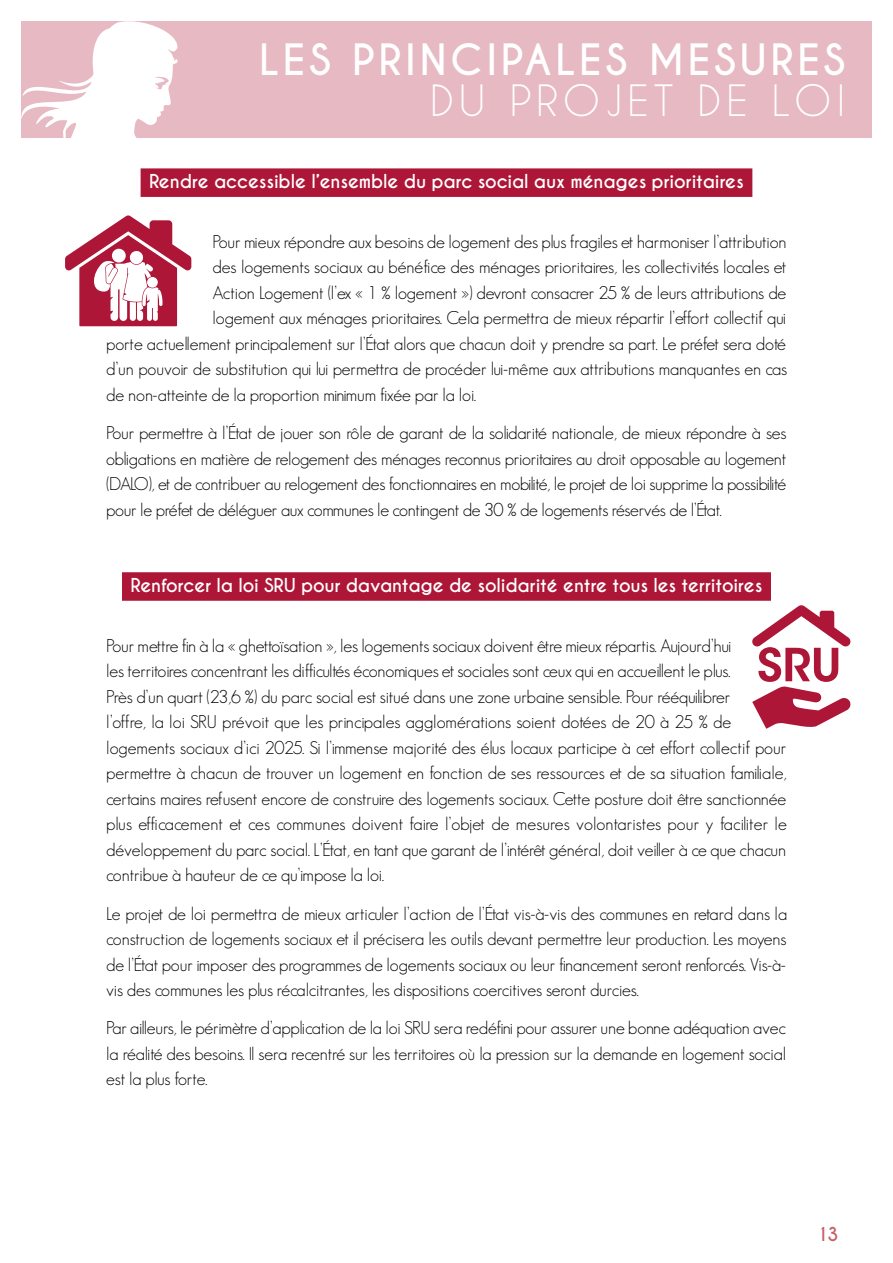
<style>
.page{position:relative;width:893px;height:1263px;background:#fff}
.page>*{position:absolute;margin:0;border:0;box-sizing:border-box;transform-origin:0 0}
.t1{font:700 40.5px "Caviar Dreams";letter-spacing:.09em;color:#fff}
.t2{font:40.5px "Caviar Dreams";letter-spacing:.125em;color:#fff}
.t3{font:300 18px/25.5px "Geosans";letter-spacing:-.01em;color:#000;text-align:justify}
.t4{font:700 18px "Caviar Dreams";letter-spacing:-.01em;color:#fff}
.t5{font:700 18px "Caviar Dreams";color:#c46064}
</style>
<div class="page">
<div style="left:21px;top:21px;width:851px;height:117px;background:#e6b9c3"></div>
<svg style="left:21px;top:21px;width:171px;height:247px;fill:#fff"></svg>
<div style="left:141px;top:168px;width:611px;height:29px;background:#ad1637"></div>
<div style="left:122px;top:572px;width:649px;height:29px;background:#ad1637"></div>
<svg style="left:752px;top:605px;width:99px;height:124px"></svg>
<svg style="left:65px;top:215px;width:126px;height:111px"></svg>
<h1 class="t1" style="left:259px;top:36px;width:588px">Les principales mesures</h1>
<h1 class="t2" style="left:430px;top:76px;width:416px">DU PROJET DE LOI</h1>
<p class="t4" style="left:149px;top:171px;width:596px">Rendre accessible l’ensemble du parc social aux ménages prioritaires</p>
<p class="t3" style="left:213px;top:229px;width:576px">Pour mieux répondre aux besoins de logement des plus fragiles et harmoniser l’attribution</p>
<p class="t3" style="left:213px;top:254px;width:575px">des logements sociaux au bénéfice des ménages prioritaires, les collectivités locales et</p>
<p class="t3" style="left:213px;top:280px;width:575px">Action Logement (l’ex « 1 % logement ») devront consacrer 25 % de leurs attributions de</p>
<p class="t3" style="left:213px;top:305px;width:575px">logement aux ménages prioritaires. Cela permettra de mieux répartir l’effort collectif qui</p>
<p class="t3" style="left:106px;top:331px;width:681px">porte actuellement principalement sur l’État alors que chacun doit y prendre sa part. Le préfet sera doté</p>
<p class="t3" style="left:106px;top:356px;width:682px">d’un pouvoir de substitution qui lui permettra de procéder lui-même aux attributions manquantes en cas</p>
<p class="t3" style="left:106px;top:382px;width:371px">de non-atteinte de la proportion minimum fixée par la loi.</p>
<p class="t3" style="left:106px;top:420px;width:682px">Pour permettre à l’État de jouer son rôle de garant de la solidarité nationale, de mieux répondre à ses obligations en matière de relogement des ménages reconnus prioritaires au droit opposable au logement (DALO), et de contribuer au relogement des fonctionnaires en mobilité, le projet de loi supprime la possibilité pour le préfet de déléguer aux communes le contingent de 30 % de logements réservés de l’État.</p>
<p class="t4" style="left:131px;top:575px;width:633px">Renforcer la loi SRU pour davantage de solidarité entre tous les territoires</p>
<p class="t3" style="left:106px;top:633px;width:682px;text-align:left">Pour mettre fin à la « ghettoïsation », les logements sociaux doivent être mieux répartis. Aujourd’hui<br>les territoires concentrant les difficultés économiques et sociales sont ceux qui en accueillent le plus.<br>Près d’un quart (23,6 %) du parc social est situé dans une zone urbaine sensible. Pour rééquilibrer<br>l’offre, la loi SRU prévoit que les principales agglomérations soient dotées de 20 à 25 % de logements sociaux d’ici 2025. Si l’immense majorité des élus locaux participe à cet effort collectif pour permettre à chacun de trouver un logement en fonction de ses ressources et de sa situation familiale, certains maires refusent encore de construire des logements sociaux. Cette posture doit être sanctionnée plus efficacement et ces communes doivent faire l’objet de mesures volontaristes pour y faciliter le développement du parc social. L’État, en tant que garant de l’intérêt général, doit veiller à ce que chacun contribue à hauteur de ce qu’impose la loi.</p>
<p class="t3" style="left:106px;top:901px;width:682px">Le projet de loi permettra de mieux articuler l’action de l’État vis-à-vis des communes en retard dans la construction de logements sociaux et il précisera les outils devant permettre leur production. Les moyens de l’État pour imposer des programmes de logements sociaux ou leur financement seront renforcés. Vis-à&shy;vis des communes les plus récalcitrantes, les dispositions coercitives seront durcies.</p>
<p class="t3" style="left:106px;top:1015px;width:682px">Par ailleurs, le périmètre d’application de la loi SRU sera redéfini pour assurer une bonne adéquation avec la réalité des besoins. Il sera recentré sur les territoires où la pression sur la demande en logement social est la plus forte.</p>
<p class="t5" style="left:816px;top:1223px;width:24px">13</p>
</div>
